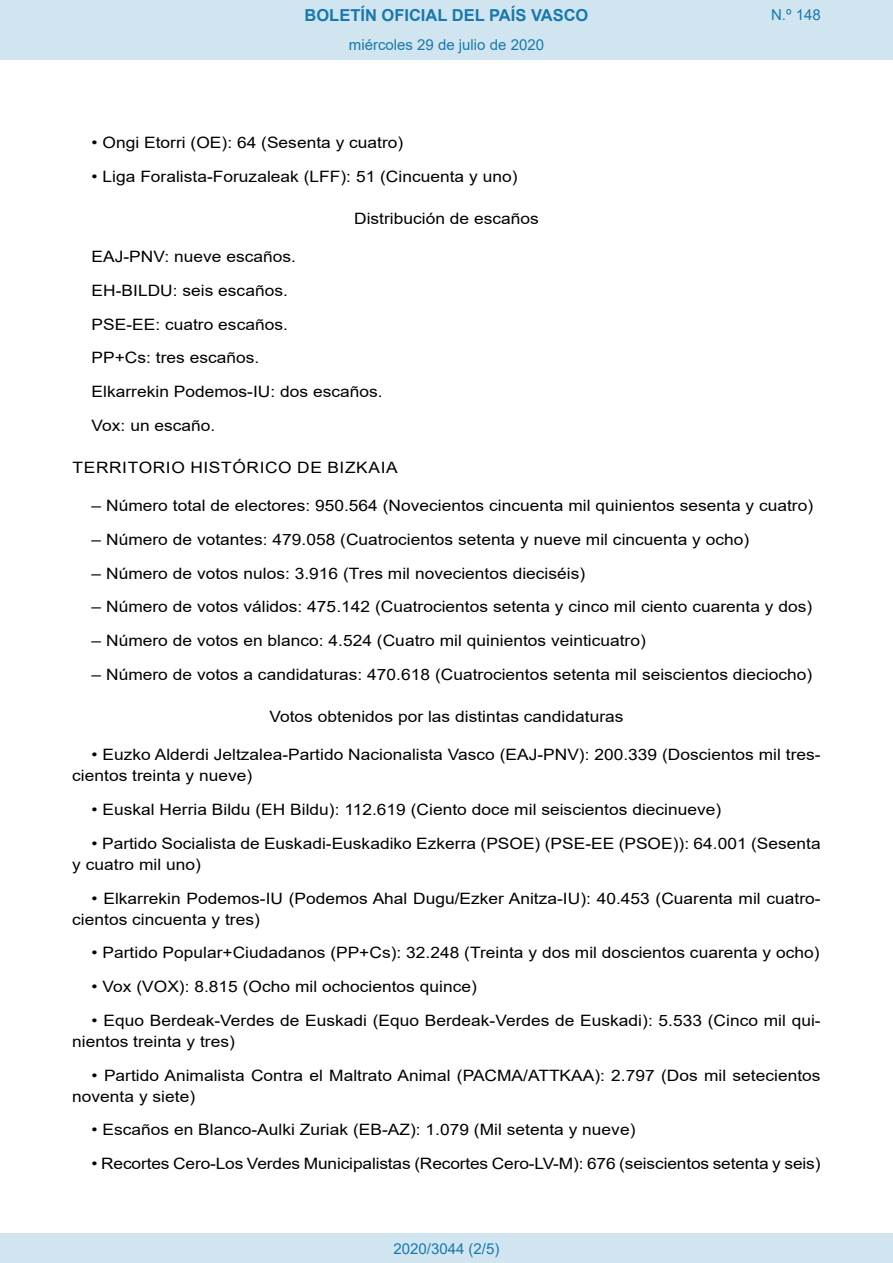
<style>
.page{position:relative;width:893px;height:1263px;background:#fff}
.page>*{position:absolute;margin:0;border:0;box-sizing:border-box;transform-origin:0 0}
.t1{font:700 16.5px "Arial";color:#1879ad}
.BOPVDetalle{font:15.6px/21px "Arial";color:#000;scale:1.11 1}
.BOPVClaveMinusculas{font:15.6px "Arial";color:#000;scale:1.11 1}
.BOPVDisposicion{font:15.6px "Arial";letter-spacing:.035em;color:#000;scale:1.11 1}
.Paginacion_Centro{font:15px "Arial";color:#1879ad}
</style>
<div class="page">
<div style="left:0;top:0;width:893px;height:60px;background:#d0e5f0"></div>
<div style="left:0;top:1233px;width:893px;height:30px;background:#d0e5f0"></div>
<p class="t1" style="left:305px;top:3px;width:285px">BOLETÍN OFICIAL DEL PAÍS VASCO</p>
<p class="Paginacion_Centro" style="left:349px;top:35px;width:197px">miércoles 29 de julio de 2020</p>
<p class="Paginacion_Centro" style="left:771px;top:5px;width:51px">N.º 148</p>
<p class="BOPVDetalle" style="left:92px;top:132px;width:282px">• Ongi Etorri (OE): 64 (Sesenta y cuatro)</p>
<p class="BOPVDetalle" style="left:92px;top:166px;width:385px">• Liga Foralista-Foruzaleak (LFF): 51 (Cincuenta y uno)</p>
<p class="BOPVClaveMinusculas" style="left:354px;top:208px;width:168px">Distribución de escaños</p>
<p class="BOPVDetalle" style="left:92px;top:246px;width:186px">EAJ-PNV: nueve escaños.</p>
<p class="BOPVDetalle" style="left:92px;top:280px;width:178px">EH-BILDU: seis escaños.</p>
<p class="BOPVDetalle" style="left:92px;top:314px;width:178px">PSE-EE: cuatro escaños.</p>
<p class="BOPVDetalle" style="left:92px;top:347px;width:153px">PP+Cs: tres escaños.</p>
<p class="BOPVDetalle" style="left:92px;top:381px;width:264px">Elkarrekin Podemos-IU: dos escaños.</p>
<p class="BOPVDetalle" style="left:92px;top:415px;width:113px">Vox: un escaño.</p>
<p class="BOPVDisposicion" style="left:73px;top:457px;width:294px">TERRITORIO HISTÓRICO DE BIZKAIA</p>
<p class="BOPVDetalle" style="left:92px;top:495px;width:651px">– Número total de electores: 950.564 (Novecientos cincuenta mil quinientos sesenta y cuatro)</p>
<p class="BOPVDetalle" style="left:92px;top:529px;width:594px">– Número de votantes: 479.058 (Cuatrocientos setenta y nueve mil cincuenta y ocho)</p>
<p class="BOPVDetalle" style="left:92px;top:563px;width:446px">– Número de votos nulos: 3.916 (Tres mil novecientos dieciséis)</p>
<p class="BOPVDetalle" style="left:92px;top:596px;width:651px">– Número de votos válidos: 475.142 (Cuatrocientos setenta y cinco mil ciento cuarenta y dos)</p>
<p class="BOPVDetalle" style="left:92px;top:630px;width:501px">– Número de votos en blanco: 4.524 (Cuatro mil quinientos veinticuatro)</p>
<p class="BOPVDetalle" style="left:92px;top:664px;width:651px">– Número de votos a candidaturas: 470.618 (Cuatrocientos setenta mil seiscientos dieciocho)</p>
<p class="BOPVClaveMinusculas" style="left:269px;top:706px;width:320px">Votos obtenidos por las distintas candidaturas</p>
<p class="BOPVDetalle" style="left:72px;top:744px;width:676px;text-indent:19px">• Euzko Alderdi Jeltzalea-Partido Nacionalista Vasco (EAJ-PNV): 200.339 (Doscientos mil tres&shy;cientos treinta y nueve)</p>
<p class="BOPVDetalle" style="left:92px;top:799px;width:569px">• Euskal Herria Bildu (EH Bildu): 112.619 (Ciento doce mil seiscientos diecinueve)</p>
<p class="BOPVDetalle" style="left:72px;top:833px;width:676px;text-indent:19px">• Partido Socialista de Euskadi-Euskadiko Ezkerra (PSOE) (PSE-EE (PSOE)): 64.001 (Sesenta y cuatro mil uno)</p>
<p class="BOPVDetalle" style="left:72px;top:887px;width:676px;text-indent:19px">• Elkarrekin Podemos-IU (Podemos Ahal Dugu/Ezker Anitza-IU): 40.453 (Cuarenta mil cuatro&shy;cientos cincuenta y tres)</p>
<p class="BOPVDetalle" style="left:92px;top:942px;width:657px">• Partido Popular+Ciudadanos (PP+Cs): 32.248 (Treinta y dos mil doscientos cuarenta y ocho)</p>
<p class="BOPVDetalle" style="left:92px;top:976px;width:348px">• Vox (VOX): 8.815 (Ocho mil ochocientos quince)</p>
<p class="BOPVDetalle" style="left:72px;top:1010px;width:676px;text-indent:19px">• Equo Berdeak-Verdes de Euskadi (Equo Berdeak-Verdes de Euskadi): 5.533 (Cinco mil qui&shy;nientos treinta y tres)</p>
<p class="BOPVDetalle" style="left:72px;top:1064px;width:676px;text-indent:19px">• Partido Animalista Contra el Maltrato Animal (PACMA/ATTKAA): 2.797 (Dos mil setecientos noventa y siete)</p>
<p class="BOPVDetalle" style="left:92px;top:1119px;width:491px">• Escaños en Blanco-Aulki Zuriak (EB-AZ): 1.079 (Mil setenta y nueve)</p>
<p class="BOPVDetalle" style="left:92px;top:1153px;width:658px">• Recortes Cero-Los Verdes Municipalistas (Recortes Cero-LV-M): 676 (seiscientos setenta y seis)</p>
<p class="Paginacion_Centro" style="left:393px;top:1238px;width:107px">2020/3044 (2/5)</p>
</div>
